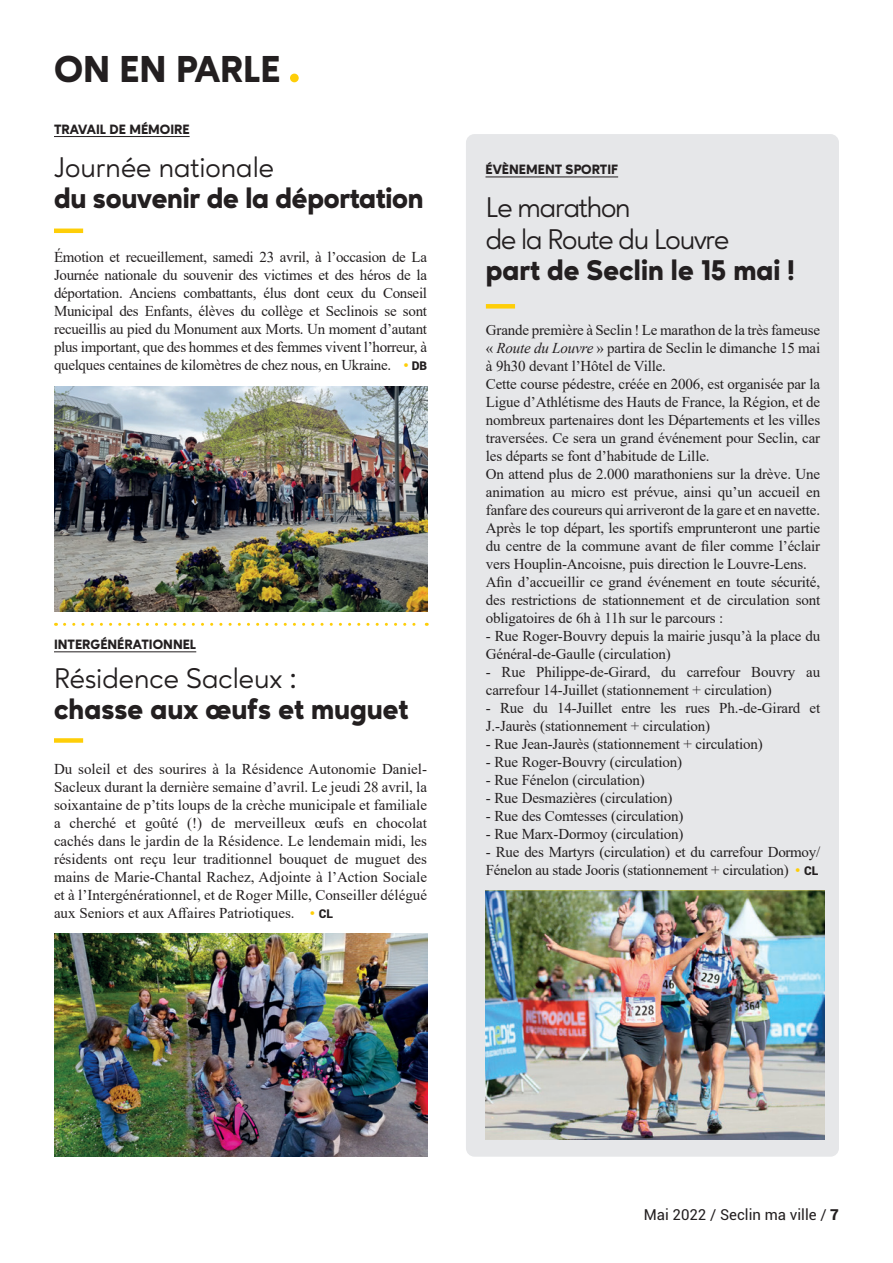
<style>
.page{position:relative;width:893px;height:1263px;background:#fff}
.page>*{position:absolute;margin:0;border:0;box-sizing:border-box;transform-origin:0 0}
.t1{font:800 37.5px "Ageo";color:#231f20}
.t2{font:800 28.5px "Ageo";color:#231f20}
.t3{font:28.5px "Ageo";color:#231f20}
.t4{font:28.5px "Ageo";letter-spacing:-.04em;color:#231f20}
.t5{font:15px/18px "Times New Roman";letter-spacing:-.01em;color:#231f20;text-align:justify}
.t6{font:15px "Roboto";color:#231f20}
.t7{font:800 13.5px "Ageo";color:#231f20}
.s1{color:#fece08}
.s2{font-family:"Roboto";font-weight:900;font-size:12px}
.s3{font-style:italic}
.s4{font-weight:900}
</style>
<div class="page">
<hr style="left:54px;top:136px;width:136px;height:1px;background:#231f20">
<hr style="left:54px;top:651px;width:142px;height:1px;background:#231f20">
<div style="left:466px;top:134px;width:373px;height:1023px;background:#e6e7e9;border-radius:9px"></div>
<hr style="left:54px;top:229px;width:29px;height:4px;background:#fece08">
<svg style="left:65px;top:623px;width:362px;height:3px"></svg>
<hr style="left:485px;top:177px;width:133px;height:1px;background:#231f20">
<div style="left:54px;top:738px;width:29px;height:5px;background:#fece08"></div>
<img style="left:54px;top:387px;width:373px;height:224px">
<div style="left:486px;top:304px;width:29px;height:5px;background:#fece08"></div>
<img style="left:486px;top:891px;width:338px;height:249px">
<img style="left:55px;top:933px;width:373px;height:224px">
<div style="left:290px;top:74px;width:9px;height:8px;background:#fece08;border-radius:50%"></div>
<p class="t1" style="left:54px;top:47px;width:228px">ON EN PARLE</p>
<p class="t7" style="left:54px;top:121px;width:137px">TRAVAIL DE MÉMOIRE</p>
<p class="t3" style="left:54px;top:150px;width:222px">Journée nationale</p>
<p class="t2" style="left:54px;top:181px;width:371px">du souvenir de la déportation</p>
<p class="t5" style="left:54px;top:248px;width:375px">Émotion et recueillement, samedi 23 avril, à l’occasion de La Journée nationale du souvenir des victimes et des héros de la déportation. Anciens combattants, élus dont ceux du Conseil Municipal des Enfants, élèves du collège et Seclinois se sont recueillis au pied du Monument aux Morts. Un moment d’autant plus important, que des hommes et des femmes vivent l’horreur, à quelques centaines de kilomètres de chez nous, en Ukraine. <span class="s1">•</span> <span class="s2">DB</span></p>
<p class="t7" style="left:54px;top:636px;width:144px">INTERGÉNÉRATIONNEL</p>
<p class="t3" style="left:54px;top:661px;width:244px">Résidence Sacleux :</p>
<p class="t2" style="left:54px;top:692px;width:356px">chasse aux œufs et muguet</p>
<p class="t5" style="left:54px;top:759px;width:375px">Du soleil et des sourires à la Résidence Autonomie Daniel-Sacleux durant la dernière semaine d’avril. Le jeudi 28 avril, la soixantaine de p’tits loups de la crèche municipale et familiale a cherché et goûté (!) de merveilleux œufs en chocolat cachés dans le jardin de la Résidence. Le lendemain midi, les résidents ont reçu leur traditionnel bouquet de muguet des mains de Marie-Chantal Rachez, Adjointe à l’Action Sociale et à l’Intergénérationnel, et de Roger Mille, Conseiller délégué aux Seniors et aux Affaires Patriotiques. <span class="s1">•</span> <span class="s2">CL</span></p>
<p class="t7" style="left:485px;top:162px;width:134px">ÉVÈNEMENT SPORTIF</p>
<p class="t4" style="left:486px;top:191px;width:146px">Le marathon</p>
<p class="t4" style="left:486px;top:222px;width:245px">de la Route du Louvre</p>
<p class="t2" style="left:486px;top:254px;width:310px">part de Seclin le 15 mai !</p>
<p class="t5" style="left:486px;top:320px;width:336px">Grande première à Seclin ! Le marathon de la très fameuse « <span class="s3">Route du Louvre</span> » partira de Seclin le dimanche 15 mai à 9h30 devant l’Hôtel de Ville.</p>
<p class="t5" style="left:486px;top:374px;width:336px">Cette course pédestre, créée en 2006, est organisée par la Ligue d’Athlétisme des Hauts de France, la Région, et de nombreux partenaires dont les Départements et les villes traversées. Ce sera un grand événement pour Seclin, car les départs se font d’habitude de Lille.</p>
<p class="t5" style="left:486px;top:464px;width:336px">On attend plus de 2.000 marathoniens sur la drève. Une animation au micro est prévue, ainsi qu’un accueil en fanfare des coureurs qui arriveront de la gare et en navette.<br>Après le top départ, les sportifs emprunteront une partie du centre de la commune avant de filer comme l’éclair vers Houplin-Ancoisne, puis direction le Louvre-Lens.</p>
<p class="t5" style="left:486px;top:572px;width:336px">Afin d’accueillir ce grand événement en toute sécurité, des restrictions de stationnement et de circulation sont obligatoires de 6h à 11h sur le parcours :</p>
<p class="t5" style="left:486px;top:626px;width:336px">- Rue Roger-Bouvry depuis la mairie jusqu’à la place du<br>Général-de-Gaulle (circulation)</p>
<p class="t5" style="left:486px;top:662px;width:336px">- Rue Philippe-de-Girard, du carrefour Bouvry au carrefour 14-Juillet (stationnement + circulation)</p>
<p class="t5" style="left:486px;top:698px;width:336px">- Rue du 14-Juillet entre les rues Ph.-de-Girard et<br>J.-Jaurès (stationnement + circulation)</p>
<p class="t5" style="left:486px;top:734px;width:278px">- Rue Jean-Jaurès (stationnement + circulation)</p>
<p class="t5" style="left:486px;top:752px;width:198px">- Rue Roger-Bouvry (circulation)</p>
<p class="t5" style="left:486px;top:770px;width:160px">- Rue Fénelon (circulation)</p>
<p class="t5" style="left:486px;top:788px;width:188px">- Rue Desmazières (circulation)</p>
<p class="t5" style="left:486px;top:806px;width:199px">- Rue des Comtesses (circulation)</p>
<p class="t5" style="left:486px;top:824px;width:199px">- Rue Marx-Dormoy (circulation)</p>
<p class="t5" style="left:486px;top:842px;width:336px">- Rue des Martyrs (circulation) et du carrefour Dormoy/<br>Fénelon au stade Jooris (stationnement + circulation) <span class="s1">•</span> <span class="s2">CL</span></p>
<p class="t6" style="left:644px;top:1204px;width:197px">Mai 2022 / Seclin ma ville / <span class="s4">7</span></p>
</div>
